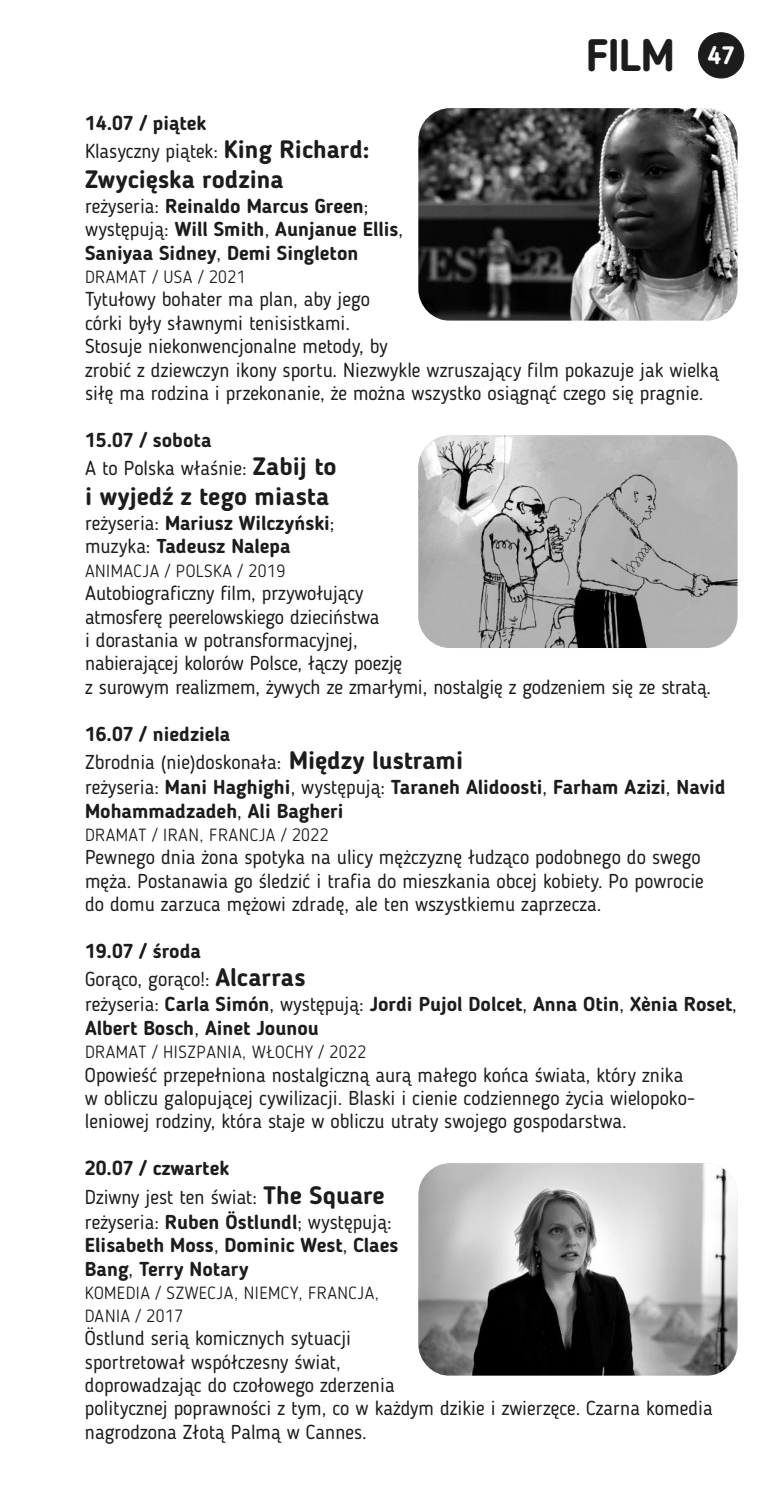
<style>
.page{position:relative;width:780px;height:1489px;background:#fff}
.page>*{position:absolute;margin:0;border:0;box-sizing:border-box;transform-origin:0 0}
.t1{font:700 45px "Blogger Sans";color:#1c1c1c}
.t2{font:700 25px "Blogger Sans";color:#1c1c1c}
.t3{font:20px/23.5px "Blogger Sans";color:#1c1c1c}
.t4{font:700 20px/23.5px "Blogger Sans";color:#1c1c1c}
.t5{font:300 17.5px/22.5px "Blogger Sans";letter-spacing:.03em;color:#1c1c1c}
.s1{font-size:25px;color:#fff}
.s2{font-weight:400}
.s3{font-weight:700}
.s4{font-weight:700;font-size:25px}
</style>
<div class="page">
<div style="left:698px;top:32px;width:46px;height:46px;background:#1c1c1c;border:1px solid #1c1c1c;border-radius:50%"></div>
<img style="left:418px;top:108px;width:319px;height:213px;border-radius:32px">
<img style="left:418px;top:435px;width:319px;height:213px;border-radius:32px">
<img style="left:418px;top:1163px;width:319px;height:212px;border-radius:32px">
<h1 class="t1" style="left:585px;top:36px;width:151px">FILM <span class="s1">47</span></h1>
<p class="t4" style="left:85px;top:113px;width:123px">14.07 / piątek</p>
<p class="t3" style="left:85px;top:141px;width:134px">Klasyczny piątek:</p>
<p class="t2" style="left:85px;top:169px;width:200px">Zwycięska rodzina</p>
<p class="t4" style="left:85px;top:195px;width:319px"><span class="s2">reżyseria:</span> Reinaldo Marcus Green<span class="s2">; występują:</span> Will Smith<span class="s2">,</span> Aunjanue Ellis<span class="s2">,<br></span>Saniyaa Sidney<span class="s2">,</span> Demi Singleton</p>
<p class="t5" style="left:85px;top:267px;width:162px">DRAMAT / USA / 2021</p>
<p class="t3" style="left:85px;top:289px;width:635px">Tytułowy bohater ma plan, aby jego<br>córki były sławnymi tenisistkami.<br>Stosuje niekonwencjonalne metody, by<br>zrobić z dziewczyn ikony sportu. Niezwykle wzruszający film pokazuje jak wielką siłę ma rodzina i przekonanie, że można wszystko osiągnąć czego się pragnie.</p>
<p class="t3" style="left:85px;top:428px;width:253px;line-height:28.2px"><span class="s3">15.07 / sobota<br></span>A to Polska właśnie: <span class="s4">Zabij to</span></p>
<p class="t2" style="left:85px;top:486px;width:246px">i wyjedź z tego miasta</p>
<p class="t4" style="left:85px;top:513px;width:251px"><span class="s2">reżyseria:</span> Mariusz Wilczyński<span class="s2">; muzyka:</span> Tadeusz Nalepa</p>
<p class="t5" style="left:85px;top:561px;width:201px">ANIMACJA / POLSKA / 2019</p>
<p class="t3" style="left:85px;top:583px;width:627px">Autobiograficzny film, przywołujący<br>atmosferę peerelowskiego dzieciństwa<br>i dorastania w potransformacyjnej,<br>nabierającej kolorów Polsce, łączy poezję<br>z surowym realizmem, żywych ze zmarłymi, nostalgię z godzeniem się ze stratą.</p>
<p class="t3" style="left:85px;top:721px;width:380px;line-height:28.2px"><span class="s3">16.07 / niedziela<br></span>Zbrodnia (nie)doskonała: <span class="s4">Między lustrami</span></p>
<p class="t4" style="left:85px;top:777px;width:642px"><span class="s2">reżyseria:</span> Mani Haghighi<span class="s2">, występują:</span> Taraneh Alidoosti<span class="s2">,</span> Farham Azizi<span class="s2">,</span> Navid<br>Mohammadzadeh<span class="s2">,</span> Ali Bagheri</p>
<p class="t5" style="left:85px;top:825px;width:245px">DRAMAT / IRAN, FRANCJA / 2022</p>
<p class="t3" style="left:85px;top:847px;width:620px">Pewnego dnia żona spotyka na ulicy mężczyznę łudząco podobnego do swego męża. Postanawia go śledzić i trafia do mieszkania obcej kobiety. Po powrocie do domu zarzuca mężowi zdradę, ale ten wszystkiemu zaprzecza.</p>
<p class="t3" style="left:85px;top:938px;width:222px;line-height:28.2px"><span class="s3">19.07 / środa<br></span>Gorąco, gorąco!: <span class="s4">Alcarras</span></p>
<p class="t4" style="left:85px;top:994px;width:653px"><span class="s2">reżyseria:</span> Carla Simón<span class="s2">, występują:</span> Jordi Pujol Dolcet<span class="s2">,</span> Anna Otin<span class="s2">,</span> Xènia Roset<span class="s2">,<br></span>Albert Bosch<span class="s2">,</span> Ainet Jounou</p>
<p class="t5" style="left:85px;top:1042px;width:283px">DRAMAT / HISZPANIA, WŁOCHY / 2022</p>
<p class="t3" style="left:85px;top:1064px;width:611px">Opowieść przepełniona nostalgiczną aurą małego końca świata, który znika w obliczu galopującej cywilizacji. Blaski i cienie codziennego życia wielopoko&shy;leniowej rodziny, która staje w obliczu utraty swojego gospodarstwa.</p>
<p class="t3" style="left:85px;top:1155px;width:301px;line-height:28.2px"><span class="s3">20.07 / czwartek<br></span>Dziwny jest ten świat: <span class="s4">The Square</span></p>
<p class="t4" style="left:85px;top:1211px;width:315px"><span class="s2">reżyseria:</span> Ruben Östlundl<span class="s2">; występują:<br></span>Elisabeth Moss<span class="s2">,</span> Dominic West<span class="s2">,</span> Claes<br>Bang<span class="s2">,</span> Terry Notary</p>
<p class="t5" style="left:85px;top:1283px;width:295px">KOMEDIA / SZWECJA, NIEMCY, FRANCJA,<br>DANIA / 2017</p>
<p class="t3" style="left:85px;top:1327px;width:629px">Östlund serią komicznych sytuacji<br>sportretował współczesny świat,<br>doprowadzając do czołowego zderzenia<br>politycznej poprawności z tym, co w każdym dzikie i zwierzęce. Czarna komedia nagrodzona Złotą Palmą w Cannes.</p>
<p class="t2" style="left:224px;top:139px;width:147px">King Richard:</p>
</div>
